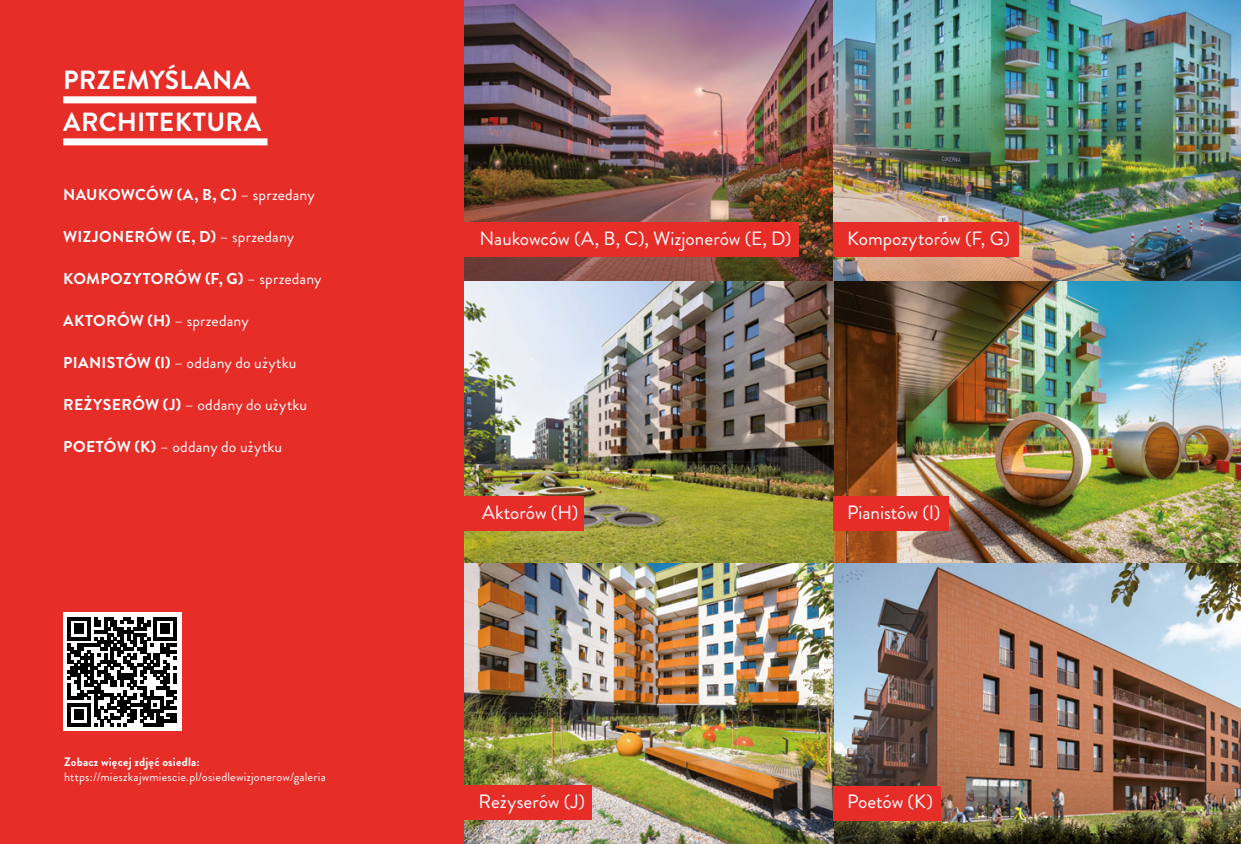
<style>
.page{position:relative;width:1241px;height:844px;background:#fff}
.page>*{position:absolute;margin:0;border:0;box-sizing:border-box;transform-origin:0 0}
.t1{font:700 26.25px/42px "Brandon Grotesque";letter-spacing:.01em;color:#fff}
.t2{font:19.25px "Brandon Grotesque";color:#fff}
.t3{font:700 15.75px "Brandon Grotesque";letter-spacing:.02em;color:#fff}
.t4{font:15.75px "Brandon Grotesque";letter-spacing:.01em;color:#fff}
.t5{font:12.25px "Brandon Grotesque";letter-spacing:.015em;color:#fff}
.t6{font:700 12.25px "Brandon Grotesque";letter-spacing:.015em;color:#fff}
.s1{font-weight:400}
.s2{font-weight:700}
</style>
<div class="page">
<div style="left:0;top:0;width:464px;height:843px;background:#e62d28"></div>
<img style="left:464px;top:0;width:776px;height:843px">
<div style="left:445px;top:222px;width:354px;height:35px;background:#e62d28"></div>
<div style="left:444px;top:784px;width:147px;height:35px;background:#e62d28"></div>
<div style="left:374px;top:496px;width:210px;height:34px;background:#e62d28"></div>
<div style="left:833px;top:222px;width:185px;height:35px;background:#e62d28"></div>
<div style="left:833px;top:496px;width:115px;height:34px;background:#e62d28"></div>
<div style="left:833px;top:786px;width:107px;height:34px;background:#e62d28"></div>
<div style="left:63px;top:96px;width:193px;height:7px;background:#fff"></div>
<div style="left:63px;top:138px;width:204px;height:7px;background:#fff"></div>
<div style="left:63px;top:612px;width:118px;height:118px;background:#fff"></div>
<svg style="left:67px;top:617px;width:110px;height:109px"></svg>
<h1 class="t1" style="left:63px;top:60px;width:199px">PRZEMYŚLANA<br>ARCHITEKTURA</h1>
<p class="t3" style="left:63px;top:183px;width:253px">NAUKOWCÓW (A, B, C) <span class="s1">– sprzedany</span></p>
<p class="t3" style="left:63px;top:225px;width:232px">WIZJONERÓW (E, D) <span class="s1">– sprzedany</span></p>
<p class="t3" style="left:63px;top:267px;width:260px">KOMPOZYTORÓW (F, G) <span class="s1">– sprzedany</span></p>
<p class="t3" style="left:63px;top:309px;width:187px">AKTORÓW (H) <span class="s1">– sprzedany</span></p>
<p class="t4" style="left:63px;top:351px;width:235px"><span class="s2">PIANISTÓW (I)</span> – oddany do użytku</p>
<p class="t4" style="left:63px;top:393px;width:245px"><span class="s2">REŻYSERÓW (J)</span> – oddany do użytku</p>
<p class="t4" style="left:63px;top:435px;width:220px"><span class="s2">POETÓW (K)</span> – oddany do użytku</p>
<p class="t6" style="left:64px;top:753px;width:137px">Zobacz więcej zdjęć osiedla:</p>
<p class="t5" style="left:64px;top:768px;width:263px">https://mieszkajwmiescie.pl/osiedlewizjonerow/galeria</p>
<p class="t2" style="left:479px;top:225px;width:313px">Naukowców (A, B, C), Wizjonerów (E, D)</p>
<p class="t2" style="left:847px;top:225px;width:165px">Kompozytorów (F, G)</p>
<p class="t2" style="left:482px;top:498px;width:98px">Aktorów (H)</p>
<p class="t2" style="left:847px;top:498px;width:95px">Pianistów (I)</p>
<p class="t2" style="left:478px;top:788px;width:108px">Reżyserów (J)</p>
<p class="t2" style="left:847px;top:787px;width:87px">Poetów (K)</p>
</div>
